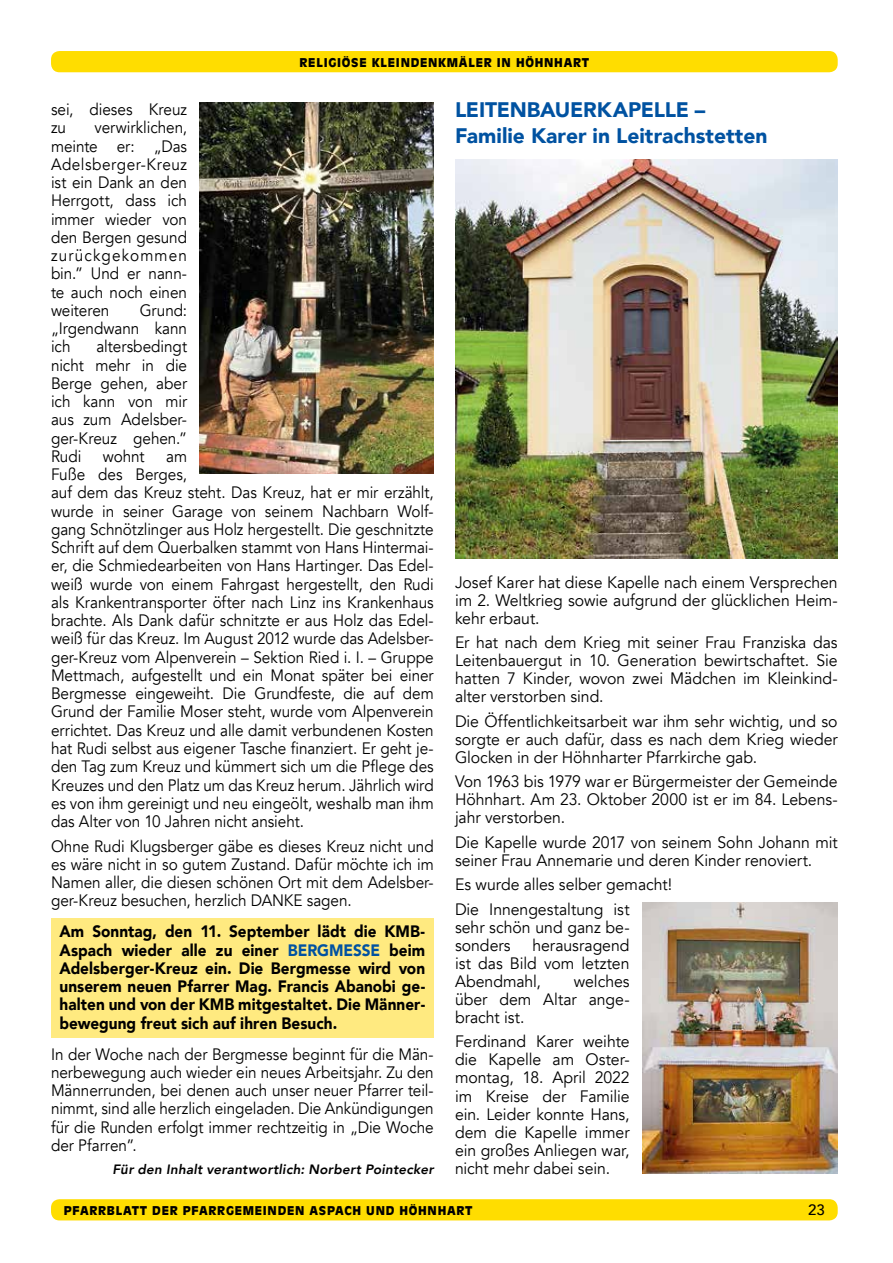
<style>
.page{position:relative;width:893px;height:1263px;background:#fff}
.page>*{position:absolute;margin:0;border:0;box-sizing:border-box;transform-origin:0 0}
.t1{font:900 21px/25.5px "Avenir";letter-spacing:-.005em;color:#0052a1}
.t2{font:16.5px/18.3px "Avenir";letter-spacing:-.005em;color:#000;text-align:justify;scale:.93 1}
.t3{font:16.5px/18px "Avenir";letter-spacing:-.005em;color:#000;text-align:justify;scale:.96 1}
.t4{font:900 16.5px/18.3px "Avenir";letter-spacing:.005em;color:#000;text-align:justify;scale:.93 1}
.t5{font:500 15px "Avenir";color:#000}
.t6{font:italic 800 13.5px "Avenir";letter-spacing:.015em;color:#000}
.t7{font:900 12px "Antique Olive Std";letter-spacing:.06em;color:#000}
.s1{color:#0052a1}
</style>
<div class="page">
<div style="left:51px;top:51px;width:787px;height:21px;background:#fd0;border-radius:9px"></div>
<div style="left:51px;top:1199px;width:787px;height:21px;background:#fd0;border-radius:9px"></div>
<div style="left:51px;top:918px;width:383px;height:119px;background:#ffea80"></div>
<img style="left:455px;top:159px;width:383px;height:399px">
<img style="left:642px;top:902px;width:196px;height:272px">
<img style="left:200px;top:102px;width:234px;height:371px">
<p class="t7" style="left:300px;top:55px;width:291px">RELIGIÖSE KLEINDENKMÄLER IN HÖHNHART</p>
<p class="t2" style="left:51px;top:101px;width:148px">sei, dieses Kreuz zu</p>
<p class="t2" style="left:51px;top:119px;width:148px;text-indent:44px">verwirklichen, meinte er: „Das Adelsberger-Kreuz ist ein Dank an den Herrgott, dass ich immer wieder von den Bergen gesund zurückgekommen bin.” Und er nann&shy;te auch noch einen weiteren</p>
<p class="t2" style="left:51px;top:301px;width:148px;text-indent:89px">Grund: „Irgendwann kann ich</p>
<p class="t2" style="left:51px;top:338px;width:148px;text-indent:46px">altersbedingt nicht mehr in die Berge gehen, aber ich kann von mir aus zum Adelsber&shy;ger-Kreuz gehen.” Rudi</p>
<p class="t2" style="left:103px;top:447px;width:47px">wohnt</p>
<p class="t2" style="left:51px;top:447px;width:413px;text-align:left;text-indent:115px">am<br>Fuße des Berges,<br>auf dem das Kreuz steht. Das Kreuz, hat er mir erzählt, wurde in seiner Garage von seinem Nachbarn Wolf&shy;gang Schnötzlinger aus Holz hergestellt. Die geschnitzte Schrift auf dem Querbalken stammt von Hans Hintermai&shy;er, die Schmiedearbeiten von Hans Hartinger. Das Edel&shy;weiß wurde von einem Fahrgast hergestellt, den Rudi als Krankentransporter öfter nach Linz ins Krankenhaus brachte. Als Dank dafür schnitzte er aus Holz das Edel&shy;weiß für das Kreuz. Im August 2012 wurde das Adelsber&shy;ger-Kreuz vom Alpenverein – Sektion Ried i. I. – Gruppe Mettmach, aufgestellt und ein Monat später bei einer Bergmesse eingeweiht. Die Grundfeste, die auf dem Grund der Familie Moser steht, wurde vom Alpenverein errichtet. Das Kreuz und alle damit verbundenen Kosten hat Rudi selbst aus eigener Tasche finanziert. Er geht je&shy;den Tag zum Kreuz und kümmert sich um die Pflege des Kreuzes und den Platz um das Kreuz herum. Jährlich wird es von ihm gereinigt und neu eingeölt, weshalb man ihm das Alter von 10 Jahren nicht ansieht.</p>
<p class="t2" style="left:51px;top:837px;width:413px">Ohne Rudi Klugsberger gäbe es dieses Kreuz nicht und es wäre nicht in so gutem Zustand. Dafür möchte ich im Namen aller, die diesen schönen Ort mit dem Adelsber&shy;ger-Kreuz besuchen, herzlich DANKE sagen.</p>
<p class="t4" style="left:60px;top:922px;width:395px">Am Sonntag, den 11. September lädt die KMB-Aspach wieder alle zu einer <span class="s1">BERGMESSE</span> beim Adelsberger-Kreuz ein. Die Bergmesse wird von unserem neuen Pfarrer Mag. Francis Abanobi ge&shy;halten und von der KMB mitgestaltet. Die Männer&shy;bewegung freut sich auf ihren Besuch.</p>
<p class="t2" style="left:51px;top:1045px;width:413px">In der Woche nach der Bergmesse beginnt für die Män&shy;nerbewegung auch wieder ein neues Arbeitsjahr. Zu den Männerrunden, bei denen auch unser neuer Pfarrer teil&shy;nimmt, sind alle herzlich eingeladen. Die Ankündigungen für die Runden erfolgt immer rechtzeitig in „Die Woche der Pfarren”.</p>
<p class="t6" style="left:113px;top:1161px;width:323px">Für den Inhalt verantwortlich: Norbert Pointecker</p>
<p class="t1" style="left:455px;top:97px;width:314px">LEITENBAUERKAPELLE –<br>Familie Karer in Leitrachstetten</p>
<p class="t3" style="left:455px;top:573px;width:400px">Josef Karer hat diese Kapelle nach einem Versprechen im 2. Weltkrieg sowie aufgrund der glücklichen Heim&shy;kehr erbaut.</p>
<p class="t3" style="left:455px;top:634px;width:400px">Er hat nach dem Krieg mit seiner Frau Franziska das Leitenbauergut in 10. Generation bewirtschaftet. Sie hatten 7 Kinder, wovon zwei Mädchen im Kleinkind&shy;alter verstorben sind.</p>
<p class="t3" style="left:455px;top:712px;width:400px">Die Öffentlichkeitsarbeit war ihm sehr wichtig, und so sorgte er auch dafür, dass es nach dem Krieg wieder Glocken in der Höhnharter Pfarrkirche gab.</p>
<p class="t3" style="left:455px;top:773px;width:400px">Von 1963 bis 1979 war er Bürgermeister der Gemeinde Höhnhart. Am 23. Oktober 2000 ist er im 84. Lebens&shy;jahr verstorben.</p>
<p class="t3" style="left:455px;top:833px;width:400px">Die Kapelle wurde 2017 von seinem Sohn Johann mit seiner Frau Annemarie und deren Kinder renoviert.</p>
<p class="t3" style="left:455px;top:873px;width:228px;line-height:24.5px">Es wurde alles selber gemacht!<br>Die Innengestaltung ist</p>
<p class="t3" style="left:455px;top:918px;width:183px">sehr schön und ganz be&shy;sonders</p>
<p class="t3" style="left:455px;top:936px;width:183px;text-indent:77px">herausragend ist das Bild vom letzten Abendmahl,</p>
<p class="t3" style="left:455px;top:972px;width:183px;text-indent:119px">welches über dem Altar ange&shy;bracht ist.</p>
<p class="t3" style="left:455px;top:1033px;width:183px">Ferdinand Karer weihte die Kapelle am Oster&shy;montag, 18. April 2022 im Kreise der Familie ein. Leider konnte Hans, dem die Kapelle immer ein großes Anliegen war, nicht mehr dabei sein.</p>
<p class="t7" style="left:64px;top:1203px;width:410px">PFARRBLATT DER PFARRGEMEINDEN ASPACH UND HÖHNHART</p>
<p class="t5" style="left:808px;top:1196px;width:18px">23</p>
</div>
